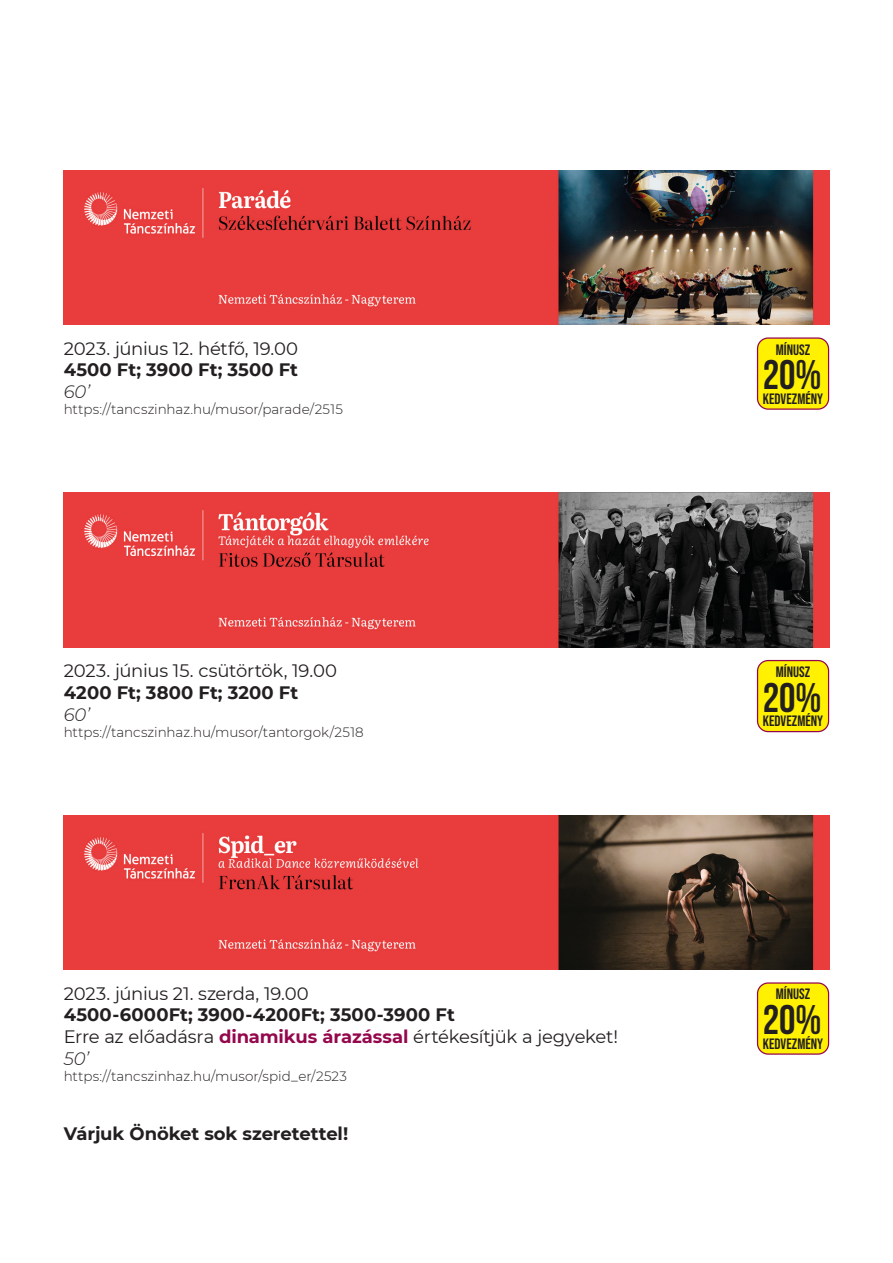
<style>
.page{position:relative;width:893px;height:1263px;background:#fff}
.page>*{position:absolute;margin:0;border:0;box-sizing:border-box;transform-origin:0 0}
.t1{font:700 41.4px "Bebas Neue";color:#231f20}
.Ár{font:18px/21.6px "Montserrat";letter-spacing:-.015em;color:#231f20}
.Dátum{font:18px "Montserrat";letter-spacing:-.015em;color:#231f20}
.Ár-2{font:700 18px/21.6px "Montserrat";color:#231f20}
.hossz{font:italic 300 18px "Montserrat";color:#231f20}
.t2{font:15px "Bebas Neue";color:#231f20}
.hossz-2{font:300 13.5px "Montserrat";color:#231f20}
.s1{font-weight:300;font-style:italic}
.s2{font-weight:700}
.s3{font-weight:700;color:#95074c}
</style>
<div class="page">
<img style="left:64px;top:170px;width:765px;height:155px">
<div style="left:757px;top:338px;width:72px;height:71px;background:#fff101;border-radius:11px"></div>
<div style="left:757px;top:337px;width:72px;height:73px;border:1px solid #95074c;border-radius:11px"></div>
<img style="left:64px;top:493px;width:765px;height:154px">
<div style="left:757px;top:660px;width:72px;height:72px;background:#fff101;border-radius:11px"></div>
<div style="left:757px;top:660px;width:72px;height:72px;border:1px solid #95074c;border-radius:11px"></div>
<img style="left:64px;top:815px;width:765px;height:155px">
<div style="left:757px;top:983px;width:72px;height:71px;background:#fff101;border-radius:11px"></div>
<div style="left:757px;top:982px;width:72px;height:73px;border:1px solid #95074c;border-radius:11px"></div>
<p class="Dátum" style="left:64px;top:336px;width:236px">2023. június 12. hétfő, 19.00</p>
<p class="Ár-2" style="left:64px;top:358px;width:236px">4500 Ft; 3900 Ft; 3500 Ft</p>
<p class="hossz" style="left:64px;top:379px;width:28px">60’</p>
<p class="hossz-2" style="left:64px;top:400px;width:281px">https://tancszinhaz.hu/musor/parade/2515</p>
<p class="Dátum" style="left:64px;top:658px;width:275px">2023. június 15. csütörtök, 19.00</p>
<p class="Ár-2" style="left:64px;top:681px;width:236px">4200 Ft; 3800 Ft; 3200 Ft<br><span class="s1">60’</span></p>
<p class="hossz-2" style="left:64px;top:723px;width:302px">https://tancszinhaz.hu/musor/tantorgok/2518</p>
<p class="Dátum" style="left:64px;top:981px;width:247px">2023. június 21. szerda, 19.00</p>
<p class="Ár" style="left:64px;top:1003px;width:556px"><span class="s2">4500-6000Ft; 3900-4200Ft; 3500-3900 Ft<br></span>Erre az előadásra <span class="s3">dinamikus árazással</span> értékesítjük a jegyeket!</p>
<p class="hossz" style="left:64px;top:1046px;width:27px">50’</p>
<p class="hossz-2" style="left:64px;top:1067px;width:285px">https://tancszinhaz.hu/musor/spid_er/2523</p>
<p class="Ár-2" style="left:64px;top:1122px;width:286px">Várjuk Önöket sok szeretettel!</p>
<p class="t2" style="left:776px;top:341px;width:36px">MÍNUSZ</p>
<p class="t1" style="left:763px;top:352px;width:60px">20%</p>
<p class="t2" style="left:763px;top:390px;width:62px">KEDVEZMÉNY</p>
<p class="t2" style="left:776px;top:663px;width:36px">MÍNUSZ</p>
<p class="t1" style="left:763px;top:674px;width:60px">20%</p>
<p class="t2" style="left:763px;top:713px;width:62px">KEDVEZMÉNY</p>
<p class="t2" style="left:776px;top:986px;width:36px">MÍNUSZ</p>
<p class="t1" style="left:763px;top:997px;width:60px">20%</p>
<p class="t2" style="left:763px;top:1035px;width:62px">KEDVEZMÉNY</p>
</div>
